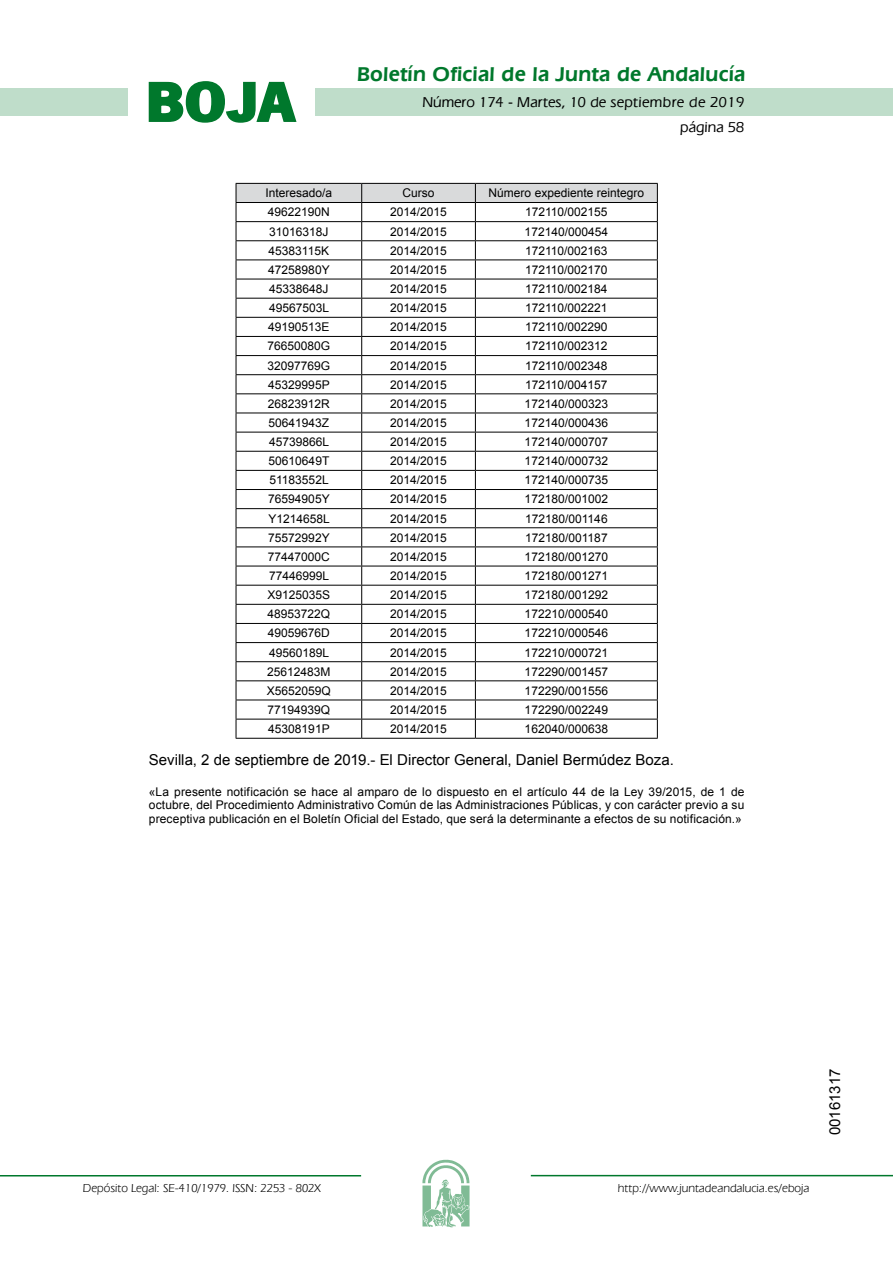
<style>
.page{position:relative;width:893px;height:1263px;background:#fff}
.page>*{position:absolute;margin:0;border:0;box-sizing:border-box;transform-origin:0 0}
.t1{font:700 57.75px "News Got T";color:#00782c;scale:1.14 1}
.t2{font:600 21px "Eras IT Cby BT";letter-spacing:.01em;color:#00782c}
.t3{font:15px "Arial";color:#000}
.t4{font:500 15px/24.5px "Eras IT Cby BT";color:#000;text-align:right}
.t5{font:12px/13.5px "Arial";color:#000;text-align:justify}
.t6{font:12px "Eras IT Cby BT";color:#000}
</style>
<div class="page">
<div style="left:315px;top:88px;width:577px;height:28px;background:#bfddca"></div>
<div style="left:0;top:88px;width:128px;height:28px;background:#bfddca"></div>
<hr style="left:0;top:1175px;width:361px;height:2px;background:#00782c">
<svg style="left:422px;top:1159px;width:47px;height:68px"></svg>
<hr style="left:531px;top:1175px;width:361px;height:1px;background:#00782c">
<svg style="left:148px;top:81px;width:149px;height:42px"></svg>
<svg style="left:236px;top:183px;width:422px;height:555px"></svg>
<hr style="left:236px;top:738px;width:126px;height:1px;background:#000">
<hr style="left:362px;top:738px;width:113px;height:1px;background:#000">
<hr style="left:475px;top:738px;width:182px;height:1px;background:#000">
<h1 class="t1" style="left:145px;top:68px;width:133px">BOJA</h1>
<h2 class="t2" style="left:357px;top:62px;width:390px">Boletín Oficial de la Junta de Andalucía</h2>
<p class="t4" style="left:422px;top:90px;width:323px">Número 174 - Martes, 10 de septiembre de 2019 página 58</p>
<p class="t5" style="left:265px;top:186px;width:68px">Interesado/a</p>
<p class="t5" style="left:402px;top:186px;width:34px">Curso</p>
<p class="t5" style="left:488px;top:186px;width:157px">Número expediente reintegro</p>
<p class="t5" style="left:268px;top:206px;width:64px">49622190N</p>
<p class="t5" style="left:390px;top:206px;width:58px">2014/2015</p>
<p class="t5" style="left:525px;top:206px;width:84px">172110/002155</p>
<p class="t5" style="left:269px;top:225px;width:61px">31016318J</p>
<p class="t5" style="left:390px;top:225px;width:58px">2014/2015</p>
<p class="t5" style="left:524px;top:225px;width:85px">172140/000454</p>
<p class="t5" style="left:268px;top:244px;width:62px">45383115K</p>
<p class="t5" style="left:390px;top:244px;width:58px">2014/2015</p>
<p class="t5" style="left:525px;top:244px;width:84px">172110/002163</p>
<p class="t5" style="left:268px;top:263px;width:63px">47258980Y</p>
<p class="t5" style="left:390px;top:263px;width:58px">2014/2015</p>
<p class="t5" style="left:525px;top:263px;width:84px">172110/002170</p>
<p class="t5" style="left:269px;top:282px;width:61px">45338648J</p>
<p class="t5" style="left:390px;top:282px;width:58px">2014/2015</p>
<p class="t5" style="left:525px;top:282px;width:84px">172110/002184</p>
<p class="t5" style="left:269px;top:301px;width:62px">49567503L</p>
<p class="t5" style="left:390px;top:301px;width:58px">2014/2015</p>
<p class="t5" style="left:525px;top:301px;width:84px">172110/002221</p>
<p class="t5" style="left:268px;top:320px;width:63px">49190513E</p>
<p class="t5" style="left:390px;top:320px;width:58px">2014/2015</p>
<p class="t5" style="left:525px;top:320px;width:84px">172110/002290</p>
<p class="t5" style="left:267px;top:340px;width:64px">76650080G</p>
<p class="t5" style="left:390px;top:340px;width:58px">2014/2015</p>
<p class="t5" style="left:525px;top:340px;width:84px">172110/002312</p>
<p class="t5" style="left:267px;top:359px;width:64px">32097769G</p>
<p class="t5" style="left:390px;top:359px;width:58px">2014/2015</p>
<p class="t5" style="left:525px;top:359px;width:84px">172110/002348</p>
<p class="t5" style="left:268px;top:378px;width:63px">45329995P</p>
<p class="t5" style="left:390px;top:378px;width:58px">2014/2015</p>
<p class="t5" style="left:525px;top:378px;width:84px">172110/004157</p>
<p class="t5" style="left:268px;top:397px;width:64px">26823912R</p>
<p class="t5" style="left:390px;top:397px;width:58px">2014/2015</p>
<p class="t5" style="left:524px;top:397px;width:85px">172140/000323</p>
<p class="t5" style="left:268px;top:416px;width:62px">50641943Z</p>
<p class="t5" style="left:390px;top:416px;width:58px">2014/2015</p>
<p class="t5" style="left:524px;top:416px;width:85px">172140/000436</p>
<p class="t5" style="left:269px;top:435px;width:62px">45739866L</p>
<p class="t5" style="left:390px;top:435px;width:58px">2014/2015</p>
<p class="t5" style="left:524px;top:435px;width:85px">172140/000707</p>
<p class="t5" style="left:268px;top:454px;width:62px">50610649T</p>
<p class="t5" style="left:390px;top:454px;width:58px">2014/2015</p>
<p class="t5" style="left:524px;top:454px;width:85px">172140/000732</p>
<p class="t5" style="left:269px;top:473px;width:61px">51183552L</p>
<p class="t5" style="left:390px;top:473px;width:58px">2014/2015</p>
<p class="t5" style="left:524px;top:473px;width:85px">172140/000735</p>
<p class="t5" style="left:268px;top:493px;width:63px">76594905Y</p>
<p class="t5" style="left:390px;top:493px;width:58px">2014/2015</p>
<p class="t5" style="left:524px;top:493px;width:85px">172180/001002</p>
<p class="t5" style="left:268px;top:512px;width:63px">Y1214658L</p>
<p class="t5" style="left:390px;top:512px;width:58px">2014/2015</p>
<p class="t5" style="left:525px;top:512px;width:84px">172180/001146</p>
<p class="t5" style="left:268px;top:531px;width:63px">75572992Y</p>
<p class="t5" style="left:390px;top:531px;width:58px">2014/2015</p>
<p class="t5" style="left:525px;top:531px;width:84px">172180/001187</p>
<p class="t5" style="left:268px;top:550px;width:64px">77447000C</p>
<p class="t5" style="left:390px;top:550px;width:58px">2014/2015</p>
<p class="t5" style="left:524px;top:550px;width:85px">172180/001270</p>
<p class="t5" style="left:269px;top:569px;width:62px">77446999L</p>
<p class="t5" style="left:390px;top:569px;width:58px">2014/2015</p>
<p class="t5" style="left:524px;top:569px;width:85px">172180/001271</p>
<p class="t5" style="left:267px;top:588px;width:64px">X9125035S</p>
<p class="t5" style="left:390px;top:588px;width:58px">2014/2015</p>
<p class="t5" style="left:524px;top:588px;width:85px">172180/001292</p>
<p class="t5" style="left:267px;top:607px;width:64px">48953722Q</p>
<p class="t5" style="left:390px;top:607px;width:58px">2014/2015</p>
<p class="t5" style="left:524px;top:607px;width:85px">172210/000540</p>
<p class="t5" style="left:268px;top:627px;width:64px">49059676D</p>
<p class="t5" style="left:390px;top:627px;width:58px">2014/2015</p>
<p class="t5" style="left:524px;top:627px;width:85px">172210/000546</p>
<p class="t5" style="left:269px;top:646px;width:62px">49560189L</p>
<p class="t5" style="left:390px;top:646px;width:58px">2014/2015</p>
<p class="t5" style="left:524px;top:646px;width:85px">172210/000721</p>
<p class="t5" style="left:267px;top:665px;width:65px">25612483M</p>
<p class="t5" style="left:390px;top:665px;width:58px">2014/2015</p>
<p class="t5" style="left:524px;top:665px;width:85px">172290/001457</p>
<p class="t5" style="left:267px;top:684px;width:66px">X5652059Q</p>
<p class="t5" style="left:390px;top:684px;width:58px">2014/2015</p>
<p class="t5" style="left:524px;top:684px;width:85px">172290/001556</p>
<p class="t5" style="left:267px;top:703px;width:64px">77194939Q</p>
<p class="t5" style="left:390px;top:703px;width:58px">2014/2015</p>
<p class="t5" style="left:524px;top:703px;width:85px">172290/002249</p>
<p class="t5" style="left:268px;top:722px;width:63px">45308191P</p>
<p class="t5" style="left:390px;top:722px;width:58px">2014/2015</p>
<p class="t5" style="left:524px;top:722px;width:85px">162040/000638</p>
<p class="t3" style="left:149px;top:750px;width:526px">Sevilla, 2 de septiembre de 2019.- El Director General, Daniel Bermúdez Boza.</p>
<p class="t5" style="left:149px;top:785px;width:597px">«La presente notificación se hace al amparo de lo dispuesto en el artículo 44 de la Ley 39/2015, de 1 de octubre, del Procedimiento Administrativo Común de las Administraciones Públicas, y con carácter previo a su preceptiva publicación en el Boletín Oficial del Estado, que será la determinante a efectos de su notificación.»</p>
<p class="t6" style="left:83px;top:1181px;width:239px">Depósito Legal: SE-410/1979. ISSN: 2253 - 802X</p>
<p class="t6" style="left:618px;top:1181px;width:193px">http://www.juntadeandalucia.es/eboja</p>
<p class="t3" style="left:825px;top:1135px;width:68px;rotate:-90deg">00161317</p>
</div>
